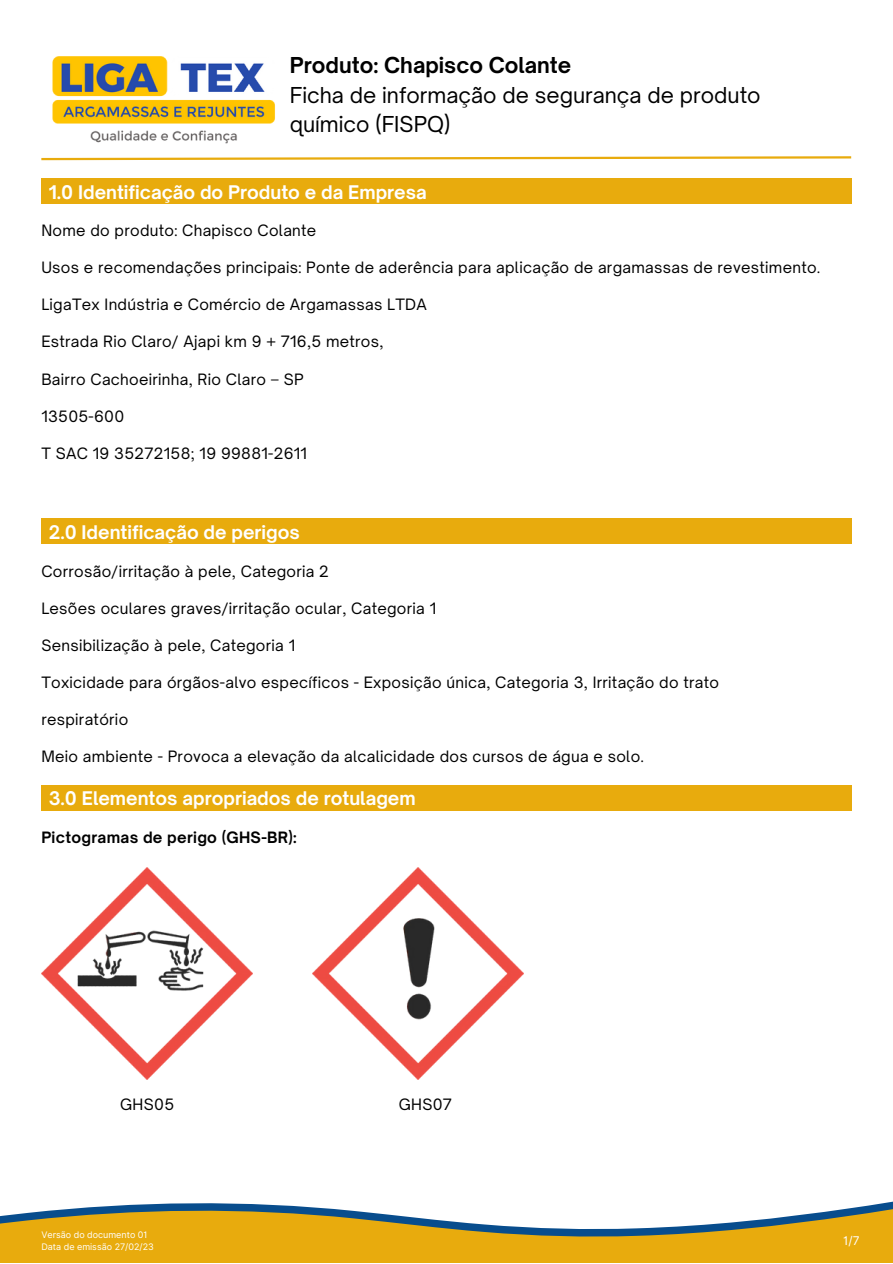
<style>
.page{position:relative;width:893px;height:1264px;background:#fff}
.page>*{position:absolute;margin:0;border:0;box-sizing:border-box;transform-origin:0 0}
.t1{font:21px/29.2px "Open Sauce One";color:#000}
.t2{font:700 21px "Open Sauce One";color:#000}
.t3{font:700 18px "Open Sauce One";color:#fff}
.t4{font:15px "Open Sauce One";letter-spacing:.02em;color:#000}
.t5{font:700 15px "Open Sauce One";letter-spacing:.02em;color:#000}
.t6{font:12px "Inter";color:#fff}
.t7{font:9px/12px "Inter";color:#fff}
</style>
<div class="page">
<img style="left:52px;top:56px;width:223px;height:88px">
<svg style="left:41px;top:156px;width:811px;height:5px"></svg>
<div style="left:41px;top:178px;width:810px;height:25px;background:#e8ab0d"></div>
<div style="left:41px;top:519px;width:810px;height:25px;background:#e8ab0d"></div>
<div style="left:41px;top:785px;width:810px;height:25px;background:#e8ab0d"></div>
<img style="left:41px;top:867px;width:212px;height:212px">
<img style="left:312px;top:867px;width:211px;height:212px">
<svg style="left:0;top:1201px;width:892px;height:61px;fill:#e8ab0d"></svg>
<h1 class="t2" style="left:290px;top:52px;width:283px">Produto: Chapisco Colante</h1>
<h1 class="t1" style="left:290px;top:81px;width:472px">Ficha de informação de segurança de produto químico (FISPQ)</h1>
<p class="t3" style="left:49px;top:180px;width:379px">1.0 Identificação do Produto e da Empresa</p>
<p class="t4" style="left:41px;top:221px;width:276px">Nome do produto: Chapisco Colante</p>
<p class="t4" style="left:41px;top:258px;width:780px">Usos e recomendações principais: Ponte de aderência para aplicação de argamassas de revestimento.</p>
<p class="t4" style="left:41px;top:295px;width:387px">LigaTex Indústria e Comércio de Argamassas LTDA</p>
<p class="t4" style="left:41px;top:332px;width:344px">Estrada Rio Claro/ Ajapi km 9 + 716,5 metros,</p>
<p class="t4" style="left:41px;top:369px;width:264px">Bairro Cachoeirinha, Rio Claro – SP</p>
<p class="t4" style="left:41px;top:406px;width:84px">13505-600</p>
<p class="t4" style="left:41px;top:444px;width:267px">T SAC 19 35272158; 19 99881-2611</p>
<p class="t3" style="left:49px;top:521px;width:253px">2.0 Identificação de perigos</p>
<p class="t4" style="left:41px;top:561px;width:289px">Corrosão/irritação à pele, Categoria 2</p>
<p class="t4" style="left:41px;top:598px;width:396px">Lesões oculares graves/irritação ocular, Categoria 1</p>
<p class="t4" style="left:41px;top:636px;width:255px">Sensibilização à pele, Categoria 1</p>
<p class="t4" style="left:41px;top:673px;width:679px">Toxicidade para órgãos-alvo específicos - Exposição única, Categoria 3, Irritação do trato</p>
<p class="t4" style="left:41px;top:710px;width:88px">respiratório</p>
<p class="t4" style="left:41px;top:747px;width:604px">Meio ambiente - Provoca a elevação da alcalicidade dos cursos de água e solo.</p>
<p class="t3" style="left:49px;top:787px;width:368px">3.0 Elementos apropriados de rotulagem</p>
<p class="t5" style="left:41px;top:828px;width:257px">Pictogramas de perigo (GHS-BR):</p>
<p class="t4" style="left:120px;top:1095px;width:55px">GHS05</p>
<p class="t4" style="left:399px;top:1095px;width:55px">GHS07</p>
<p class="t7" style="left:41px;top:1229px;width:114px">Versão do documento 01<br>Data de emissão 27/02/23</p>
<p class="t6" style="left:843px;top:1233px;width:18px">1/7</p>
</div>
